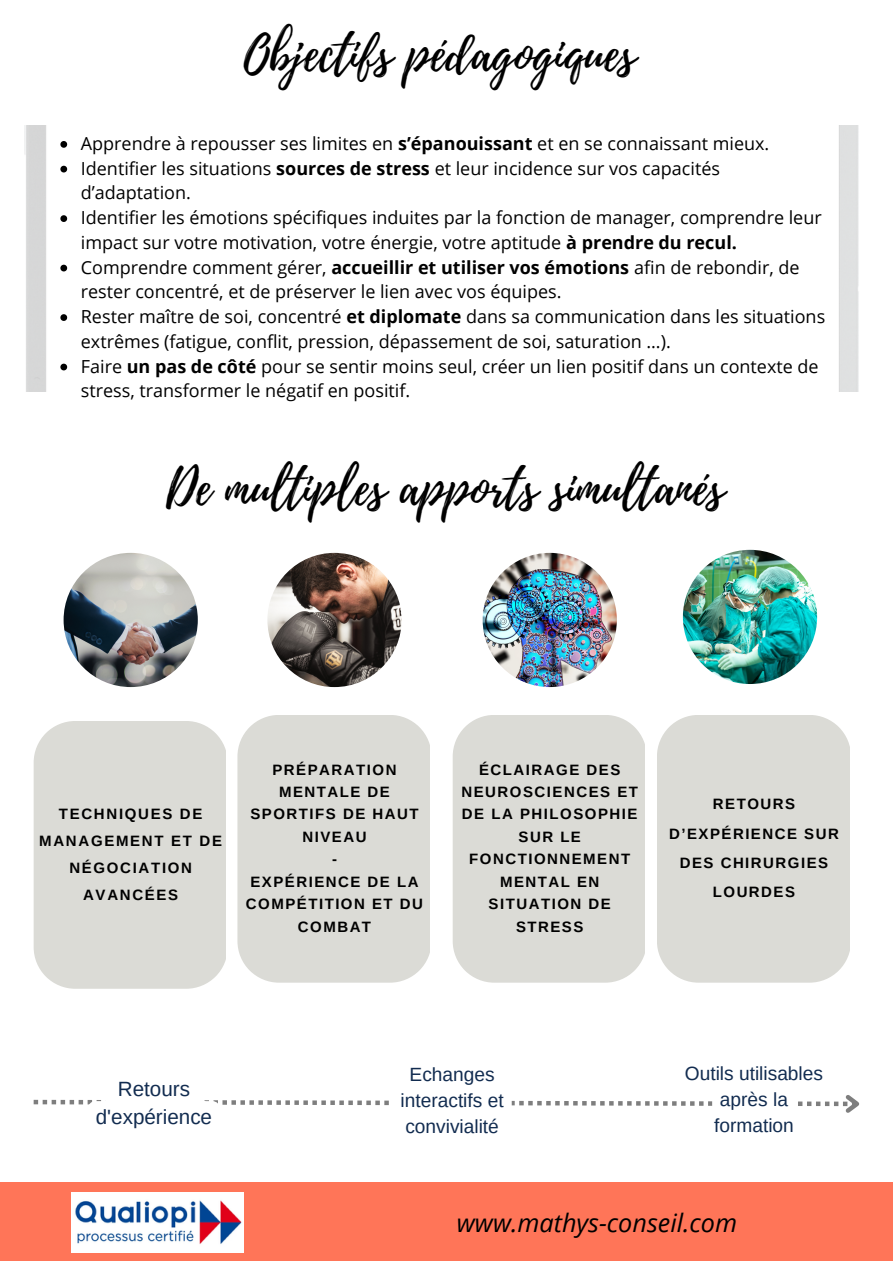
<style>
.page{position:relative;width:893px;height:1264px;background:#fff}
.page>*{position:absolute;margin:0;border:0;box-sizing:border-box;transform-origin:0 0}
.t1{font:49.05px "Playlist Script";color:#000}
.t2{font:italic 25.2px "Open Sans";color:#000}
.t3{font:20.55px/28px "Arimo";color:#122c50;text-align:center}
.t4{font:19.05px/25.8px "Arimo";color:#122c50;text-align:center}
.t5{font:18px/24.8px "Open Sans";color:#000}
.t6{font:700 15px/22.5px "Arimo";letter-spacing:.1em;color:#000;text-align:center}
.s1{font-weight:700}
</style>
<div class="page">
<img style="left:64px;top:553px;width:134px;height:134px;border-radius:50%">
<img style="left:267px;top:553px;width:134px;height:134px;border-radius:50%">
<img style="left:482px;top:553px;width:134px;height:134px;border-radius:50%">
<img style="left:682px;top:550px;width:135px;height:134px;border-radius:50%">
<img style="left:25px;top:125px;width:834px;height:266px">
<div style="left:34px;top:721px;width:192px;height:267px;background:#dbdbd6"></div>
<div style="left:0;top:1182px;width:892px;height:78px;background:#ff7558"></div>
<img style="left:72px;top:1192px;width:172px;height:60px">
<svg style="left:60px;top:141px;width:7px;height:7px"></svg>
<svg style="left:60px;top:166px;width:7px;height:6px"></svg>
<svg style="left:60px;top:215px;width:7px;height:7px"></svg>
<svg style="left:60px;top:265px;width:7px;height:6px"></svg>
<svg style="left:60px;top:314px;width:7px;height:7px"></svg>
<svg style="left:60px;top:363px;width:7px;height:7px"></svg>
<div style="left:237px;top:715px;width:193px;height:267px;background:#dbdbd6"></div>
<div style="left:452px;top:715px;width:193px;height:267px;background:#dbdbd6"></div>
<div style="left:657px;top:715px;width:192px;height:267px;background:#dbdbd6"></div>
<svg style="left:34px;top:1095px;width:826px;height:18px"></svg>
<h1 class="t1" style="left:244px;top:18px;width:393px">Objectifs pédagogiques</h1>
<p class="t5" style="left:81px;top:131px;width:745px">Apprendre à repousser ses limites en <span class="s1">s’épanouissant</span> et en se connaissant mieux.<br>Identifier les situations <span class="s1">sources de stress</span> et leur incidence sur vos capacités d’adaptation.<br>Identifier les émotions spécifiques induites par la fonction de manager, comprendre leur impact sur votre motivation, votre énergie, votre aptitude <span class="s1">à prendre du recul.<br></span>Comprendre comment gérer, <span class="s1">accueillir et utiliser vos émotions</span> afin de rebondir, de rester concentré, et de préserver le lien avec vos équipes.<br>Rester maître de soi, concentré <span class="s1">et diplomate</span> dans sa communication dans les situations extrêmes (fatigue, conflit, pression, dépassement de soi, saturation …).<br>Faire <span class="s1">un pas de côté</span> pour se sentir moins seul, créer un lien positif dans un contexte de stress, transformer le négatif en positif.</p>
<h1 class="t1" style="left:166px;top:453px;width:559px">De multiples apports simultanés</h1>
<p class="t6" style="left:39px;top:800px;width:184px;line-height:27px">TECHNIQUES DE<br>MANAGEMENT ET DE<br>NÉGOCIATION<br>AVANCÉES</p>
<p class="t6" style="left:246px;top:758px;width:179px">PRÉPARATION<br>MENTALE DE<br>SPORTIFS DE HAUT<br>NIVEAU<br>-<br>EXPÉRIENCE DE LA<br>COMPÉTITION ET DU<br>COMBAT</p>
<p class="t6" style="left:461px;top:758px;width:178px">ÉCLAIRAGE DES<br>NEUROSCIENCES ET<br>DE LA PHILOSOPHIE<br>SUR LE<br>FONCTIONNEMENT<br>MENTAL EN<br>SITUATION DE<br>STRESS</p>
<p class="t6" style="left:669px;top:789px;width:171px;line-height:29.2px">RETOURS<br>D’EXPÉRIENCE SUR<br>DES CHIRURGIES<br>LOURDES</p>
<p class="t3" style="left:96px;top:1075px;width:118px">Retours d'expérience</p>
<p class="t4" style="left:400px;top:1061px;width:105px">Echanges interactifs et convivialité</p>
<p class="t4" style="left:684px;top:1060px;width:140px">Outils utilisables après la formation</p>
<h2 class="t2" style="left:457px;top:1205px;width:282px">www.mathys-conseil.com</h2>
</div>
